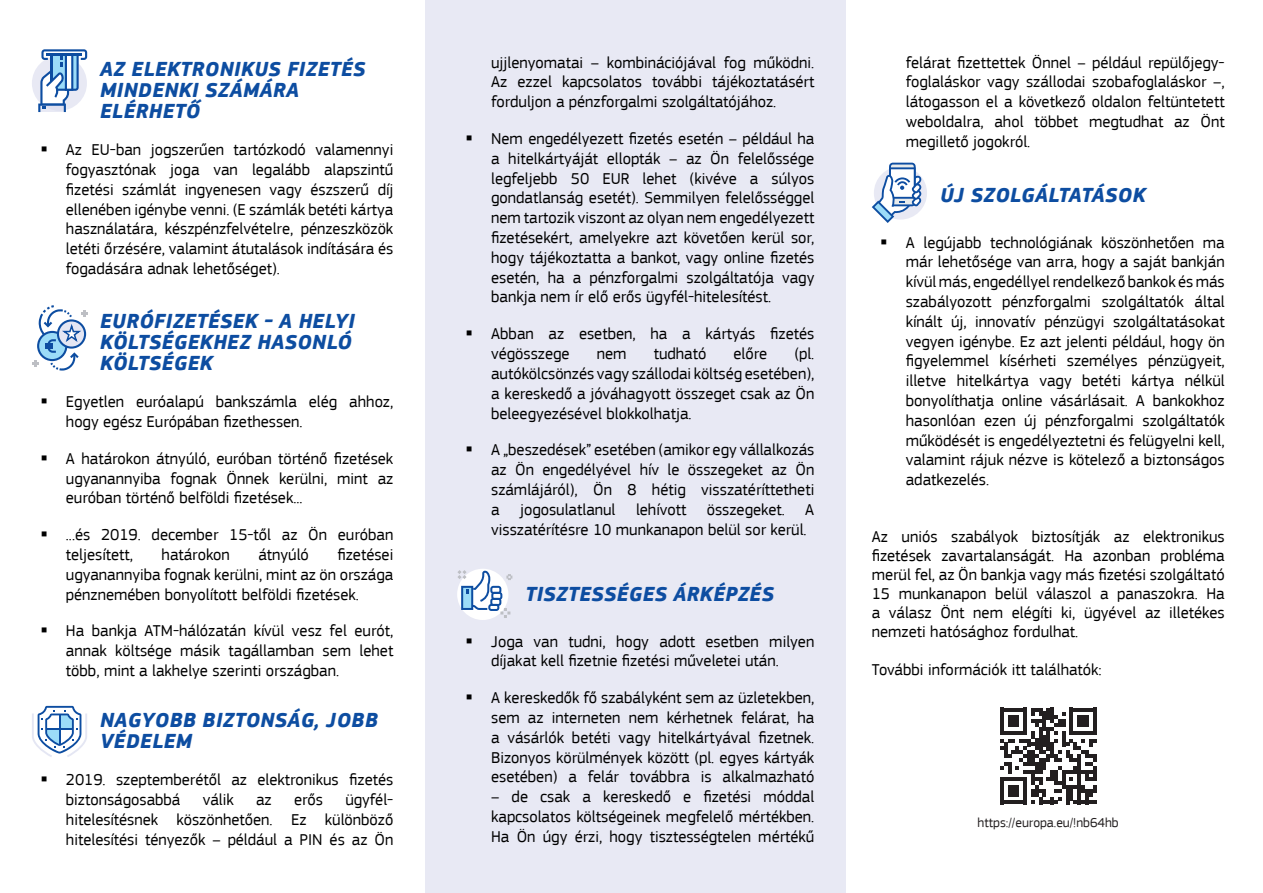
<style>
.page{position:relative;width:1263px;height:893px;background:#fff}
.page>*{position:absolute;margin:0;border:0;box-sizing:border-box;transform-origin:0 0}
.t1{font:italic 700 21px/21px "EC Square Sans Pro";letter-spacing:.02em;color:#0d4da1}
.t2{font:16.5px/19.8px "EC Square Sans Pro";color:#000;text-align:justify}
.t3{font:13.5px "EC Square Sans Pro";color:#231f20}
</style>
<div class="page">
<div style="left:32px;top:56px;width:55px;height:55px;background:#e8e9f4;border-radius:50%"></div>
<svg style="left:38px;top:49px;width:49px;height:63px"></svg>
<hr style="left:47px;top:54px;width:35px;height:2px;background:#0d4da1">
<div style="left:425px;top:0;width:421px;height:893px;background:#e8e9f4"></div>
<svg style="left:32px;top:305px;width:55px;height:66px"></svg>
<svg style="left:32px;top:706px;width:55px;height:51px"></svg>
<hr style="left:46px;top:728px;width:27px;height:2px;background:#0d4da1">
<hr style="left:59px;top:714px;width:1px;height:31px;background:#0d4da1">
<svg style="left:457px;top:569px;width:56px;height:51px"></svg>
<svg style="left:1000px;top:708px;width:96px;height:96px"></svg>
<div style="left:874px;top:166px;width:53px;height:54px;background:#e8e9f4;border-radius:50%"></div>
<svg style="left:872px;top:163px;width:50px;height:60px"></svg>
<p class="t1" style="left:100px;top:60px;width:267px">AZ ELEKTRONIKUS FIZETÉS<br>MINDENKI SZÁMÁRA<br>ELÉRHETŐ</p>
<p class="t2" style="left:66px;top:140px;width:329px">Az EU-ban jogszerűen tartózkodó valamennyi fogyasztónak joga van legalább alapszintű fizetési számlát ingyenesen vagy észszerű díj ellenében igénybe venni. (E számlák betéti kártya használatára, készpénzfelvételre, pénzeszközök letéti őrzésére, valamint átutalások indítására és fogadására adnak lehetőséget).</p>
<p class="t1" style="left:100px;top:312px;width:256px">EURÓFIZETÉSEK - A HELYI<br>KÖLTSÉGEKHEZ HASONLÓ<br>KÖLTSÉGEK</p>
<p class="t2" style="left:66px;top:392px;width:329px">Egyetlen euróalapú bankszámla elég ahhoz, hogy egész Európában fizethessen.</p>
<p class="t2" style="left:66px;top:448px;width:329px">A határokon átnyúló, euróban történő fizetések ugyanannyiba fognak Önnek kerülni, mint az euróban történő belföldi fizetések...</p>
<p class="t2" style="left:66px;top:525px;width:329px">...és 2019. december 15-től az Ön euróban teljesített,</p>
<p class="t2" style="left:66px;top:545px;width:329px;text-indent:272px">fizetései ugyanannyiba fognak kerülni, mint az ön országa pénznemében bonyolított belföldi fizetések.</p>
<p class="t2" style="left:66px;top:621px;width:329px">Ha bankja ATM-hálózatán kívül vesz fel eurót, annak költsége másik tagállamban sem lehet több, mint a lakhelye szerinti országban.</p>
<p class="t1" style="left:100px;top:711px;width:279px">NAGYOBB BIZTONSÁG, JOBB<br>VÉDELEM</p>
<p class="t2" style="left:66px;top:770px;width:329px">2019. szeptemberétől az elektronikus fizetés biztonságosabbá</p>
<p class="t2" style="left:162px;top:545px;width:70px">határokon</p>
<p class="t2" style="left:258px;top:545px;width:52px">átnyúló</p>
<p class="t2" style="left:66px;top:790px;width:329px;text-indent:279px">ügyfél&shy;hitelesítésnek köszönhetően. Ez különböző hitelesítési tényezők – például a PIN és az Ön</p>
<p class="t2" style="left:203px;top:790px;width:33px">válik</p>
<p class="t2" style="left:256px;top:790px;width:17px">az</p>
<p class="t2" style="left:294px;top:790px;width:30px">erős</p>
<p class="t2" style="left:491px;top:52px;width:325px">ujjlenyomatai – kombinációjával fog működni.<br>Az ezzel kapcsolatos további tájékoztatásért forduljon a pénzforgalmi szolgáltatójához.</p>
<p class="t2" style="left:491px;top:129px;width:325px">Nem engedélyezett fizetés esetén – például ha a hitelkártyáját ellopták – az Ön felelőssége legfeljebb 50 EUR lehet (kivéve a súlyos gondatlanság esetét). Semmilyen felelősséggel nem tartozik viszont az olyan nem engedélyezett fizetésekért, amelyekre azt követően kerül sor, hogy tájékoztatta a bankot, vagy online fizetés esetén, ha a pénzforgalmi szolgáltatója vagy bankja nem ír elő erős ügyfél-hitelesítést.</p>
<p class="t2" style="left:491px;top:324px;width:325px">Abban az esetben, ha a kártyás fizetés végösszege</p>
<p class="t2" style="left:597px;top:344px;width:31px">nem</p>
<p class="t2" style="left:654px;top:344px;width:54px">tudható</p>
<p class="t2" style="left:733px;top:344px;width:35px">előre</p>
<p class="t2" style="left:491px;top:344px;width:325px;text-indent:303px">(pl. autókölcsönzés vagy szállodai költség esetében), a kereskedő a jóváhagyott összeget csak az Ön beleegyezésével blokkolhatja.</p>
<p class="t2" style="left:491px;top:440px;width:325px">A „beszedések” esetében (amikor egy vállalkozás az Ön engedélyével hív le összegeket az Ön számlájáról), Ön 8 hétig visszatéríttetheti a jogosulatlanul lehívott összegeket. A visszatérítésre 10 munkanapon belül sor kerül.</p>
<p class="t1" style="left:525px;top:585px;width:250px">TISZTESSÉGES ÁRKÉPZÉS</p>
<p class="t2" style="left:491px;top:631px;width:325px">Joga van tudni, hogy adott esetben milyen díjakat kell fizetnie fizetési műveletei után.</p>
<p class="t2" style="left:491px;top:688px;width:325px">A kereskedők fő szabályként sem az üzletekben, sem az interneten nem kérhetnek felárat, ha a vásárlók betéti vagy hitelkártyával fizetnek.<br>Bizonyos körülmények között (pl. egyes kártyák esetében) a felár továbbra is alkalmazható</p>
<p class="t2" style="left:491px;top:787px;width:325px">– de csak a kereskedő e fizetési móddal kapcsolatos költségeinek megfelelő mértékben.<br>Ha Ön úgy érzi, hogy tisztességtelen mértékű</p>
<p class="t2" style="left:906px;top:52px;width:320px">felárat fizettettek Önnel – például repülőjegy&shy;foglaláskor vagy szállodai szobafoglaláskor –, látogasson el a következő oldalon feltüntetett weboldalra, ahol többet megtudhat az Önt megillető jogokról.</p>
<p class="t1" style="left:940px;top:186px;width:207px">ÚJ SZOLGÁLTATÁSOK</p>
<p class="t2" style="left:906px;top:232px;width:320px">A legújabb technológiának köszönhetően ma már lehetősége van arra, hogy a saját bankján kívül más, engedéllyel rendelkező bankok és más szabályozott pénzforgalmi szolgáltatók által kínált új, innovatív pénzügyi szolgáltatásokat vegyen igénybe. Ez azt jelenti például, hogy ön figyelemmel kísérheti személyes pénzügyeit, illetve hitelkártya vagy betéti kártya nélkül bonyolíthatja online vásárlásait. A bankokhoz hasonlóan ezen új pénzforgalmi szolgáltatók működését is engedélyeztetni és felügyelni kell, valamint rájuk nézve is kötelező a biztonságos adatkezelés.</p>
<p class="t2" style="left:872px;top:527px;width:354px;line-height:18.9px">Az uniós szabályok biztosítják az elektronikus fizetések zavartalanságát. Ha azonban probléma merül fel, az Ön bankja vagy más fizetési szolgáltató 15 munkanapon belül válaszol a panaszokra. Ha a válasz Önt nem elégíti ki, ügyével az illetékes nemzeti hatósághoz fordulhat.</p>
<p class="t2" style="left:872px;top:660px;width:232px">További információk itt találhatók:</p>
<p class="t3" style="left:978px;top:815px;width:143px">https://europa.eu/!nb64hb</p>
</div>
